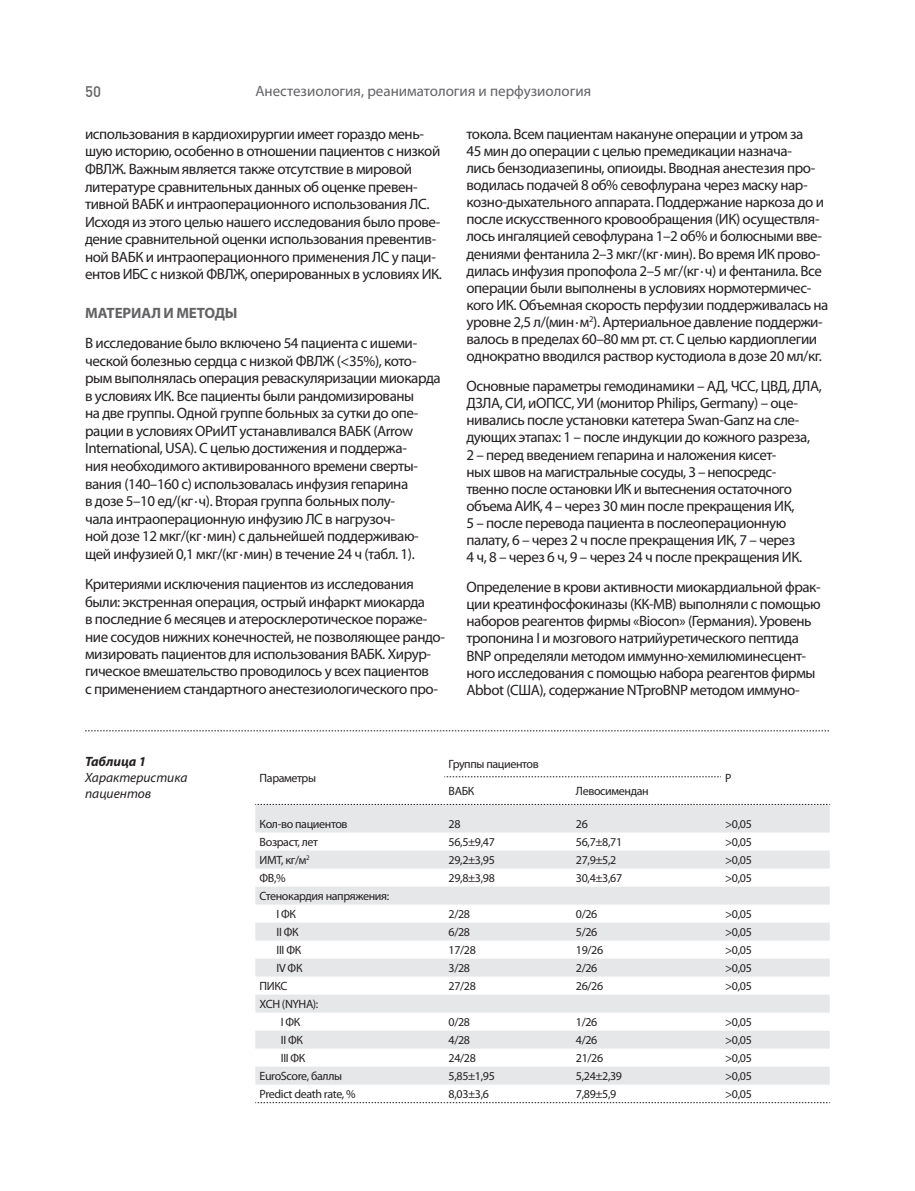
<style>
.page{position:relative;width:915px;height:1191px;background:#fff}
.page>*{position:absolute;margin:0;border:0;box-sizing:border-box;transform-origin:0 0}
.t1{font:15px/17.1px "Myriad Pro";letter-spacing:-.03em;color:#231f20}
.t2{font:15px "Myriad Pro";color:#636366}
.t3{font:700 15px "Myriad Pro";letter-spacing:-.01em;color:#636366}
.t4{font:500 15px "DIN Cyr";color:#636366}
.t5{font:italic 13.5px/16.2px "Myriad Pro";color:#231f20}
.t6{font:italic 700 13.5px "Myriad Pro";color:#231f20}
.t7{font:12px/18px "Myriad Pro";letter-spacing:-.03em;color:#231f20}
</style>
<div class="page">
<svg style="left:255px;top:805px;width:574px;height:279px;fill:#e6e7e9"></svg>
<svg style="left:255px;top:804px;width:573px;height:1px"></svg>
<svg style="left:255px;top:1102px;width:573px;height:1px"></svg>
<svg style="left:444px;top:776px;width:277px;height:1px"></svg>
<svg style="left:85px;top:730px;width:743px;height:1px"></svg>
<p class="t4" style="left:85px;top:82px;width:17px">50</p>
<p class="t2" style="left:255px;top:82px;width:337px">Анестезиология, реаниматология и перфузиология</p>
<p class="t1" style="left:85px;top:125px;width:358px;line-height:17.5px">использования в кардиохирургии имеет гораздо мень&shy;шую историю, особенно в отношении пациентов с низкой ФВЛЖ. Важным является также отсутствие в мировой литературе сравнительных данных об оценке превен&shy;тивной ВАБК и интраоперационного использования ЛС.<br>Исходя из этого целью нашего исследования было прове&shy;дение сравнительной оценки использования превентив&shy;ной ВАБК и интраоперационного применения ЛС у паци&shy;ентов ИБС с низкой ФВЛЖ, оперированных в условиях ИК.</p>
<p class="t3" style="left:85px;top:303px;width:57px">Материал</p>
<p class="t3" style="left:163px;top:303px;width:76px">и методы</p>
<p class="t1" style="left:85px;top:334px;width:357px;line-height:17.5px">В исследование было включено 54 пациента с ишеми&shy;ческой болезнью сердца с низкой ФВЛЖ (&lt;35%), кото&shy;рым выполнялась операция реваскуляризации миокарда в условиях ИК. Все пациенты были рандомизированы<br>на две группы. Одной группе больных за сутки до опе&shy;рации в условиях ОРиИТ устанавливался ВАБК (Arrow International, USA). С целью достижения и поддержа-<br>ния необходимого активированного времени сверты&shy;вания (140–160 с) использовалась инфузия гепарина<br>в дозе 5–10 ед/(кг·ч). Вторая группа больных полу-<br>чала интраоперационную инфузию ЛС в нагрузоч-<br>ной дозе 12 мкг/(кг·мин) с дальнейшей поддерживаю&shy;щей инфузией 0,1 мкг/(кг·мин) в течение 24 ч (табл. 1).</p>
<p class="t1" style="left:85px;top:575px;width:361px">Критериями исключения пациентов из исследования были: экстренная операция, острый инфаркт миокарда<br>в последние 6 месяцев и атеросклеротическое пораже&shy;ние сосудов нижних конечностей, не позволяющее рандо&shy;мизировать пациентов для использования ВАБК. Хирур&shy;гическое вмешательство проводилось у всех пациентов<br>с применением стандартного анестезиологического про-</p>
<p class="t1" style="left:466px;top:125px;width:363px">токола. Всем пациентам накануне операции и утром за<br>45 мин до операции с целью премедикации назнача-<br>лись бензодиазепины, опиоиды. Вводная анестезия про&shy;водилась подачей 8 об% севофлурана через маску нар&shy;козно-дыхательного аппарата. Поддержание наркоза до и после искусственного кровообращения (ИК) осуществля&shy;лось ингаляцией севофлурана 1–2 об% и болюсными вве&shy;дениями фентанила 2–3 мкг/(кг·мин). Во время ИК прово&shy;дилась инфузия пропофола 2–5 мг/(кг·ч) и фентанила. Все операции были выполнены в условиях нормотермичес&shy;кого ИК. Объемная скорость перфузии поддерживалась на уровне 2,5 л/(мин·м<sup>2</sup>). Артериальное давление поддержи&shy;валось в пределах 60–80 мм рт. ст. С целью кардиоплегии однократно вводился раствор кустодиола в дозе 20 мл/кг.</p>
<p class="t1" style="left:466px;top:377px;width:357px">Основные параметры гемодинамики – АД, ЧСС, ЦВД, ДЛА, ДЗЛА, СИ, иОПСС, УИ (монитор Philips, Germany) – оце&shy;нивались после установки катетера Swan-Ganz на сле&shy;дующих этапах: 1 – после индукции до кожного разреза,<br>2 – перед введением гепарина и наложения кисет-<br>ных швов на магистральные сосуды, 3 – непосредс&shy;твенно после остановки ИК и вытеснения остаточного объема АИК, 4 – через 30 мин после прекращения ИК,<br>5 – после перевода пациента в послеоперационную палату, 6 – через 2 ч после прекращения ИК, 7 – через<br>4 ч, 8 – через 6 ч, 9 – через 24 ч после прекращения ИК.</p>
<p class="t1" style="left:466px;top:578px;width:356px">Определение в крови активности миокардиальной фрак&shy;ции креатинфосфокиназы (КК-МВ) выполняли с помощью наборов реагентов фирмы «Biocon» (Германия). Уровень тропонина I и мозгового натрийуретического пептида BNP определяли методом иммунно-хемилюминесцент&shy;ного исследования с помощью набора реагентов фирмы Abbot (США), содержание NTproBNP методом иммуно-</p>
<p class="t6" style="left:85px;top:752px;width:63px">Таблица 1</p>
<p class="t5" style="left:85px;top:769px;width:104px">Характеристика пациентов</p>
<p class="t7" style="left:259px;top:769px;width:58px">Параметры</p>
<p class="t7" style="left:448px;top:755px;width:92px">Группы пациентов</p>
<p class="t7" style="left:448px;top:782px;width:27px">ВАБК</p>
<p class="t7" style="left:575px;top:782px;width:74px">Левосимендан</p>
<p class="t7" style="left:725px;top:769px;width:8px">Р</p>
<p class="t7" style="left:259px;top:815px;width:89px">Кол-во пациентов</p>
<p class="t7" style="left:448px;top:815px;width:13px">28</p>
<p class="t7" style="left:575px;top:815px;width:13px">26</p>
<p class="t7" style="left:725px;top:815px;width:28px">&gt;0,05</p>
<p class="t7" style="left:259px;top:833px;width:60px">Возраст, лет</p>
<p class="t7" style="left:448px;top:833px;width:48px">56,5±9,47</p>
<p class="t7" style="left:575px;top:833px;width:48px">56,7±8,71</p>
<p class="t7" style="left:725px;top:833px;width:28px">&gt;0,05</p>
<p class="t7" style="left:259px;top:851px;width:52px">ИМТ, кг/м<sup>2</sup></p>
<p class="t7" style="left:448px;top:851px;width:48px">29,2±3,95</p>
<p class="t7" style="left:575px;top:851px;width:42px">27,9±5,2</p>
<p class="t7" style="left:725px;top:851px;width:28px">&gt;0,05</p>
<p class="t7" style="left:259px;top:869px;width:28px">ФВ,%</p>
<p class="t7" style="left:448px;top:869px;width:48px">29,8±3,98</p>
<p class="t7" style="left:575px;top:869px;width:48px">30,4±3,67</p>
<p class="t7" style="left:725px;top:869px;width:28px">&gt;0,05</p>
<p class="t7" style="left:276px;top:887px;width:114px;text-indent:-17px">Стенокардия напряжения:<br>I ФК</p>
<p class="t7" style="left:448px;top:905px;width:23px">2/28</p>
<p class="t7" style="left:575px;top:905px;width:23px">0/26</p>
<p class="t7" style="left:725px;top:905px;width:28px">&gt;0,05</p>
<p class="t7" style="left:276px;top:923px;width:24px">II ФК</p>
<p class="t7" style="left:448px;top:923px;width:23px">6/28</p>
<p class="t7" style="left:575px;top:923px;width:23px">5/26</p>
<p class="t7" style="left:725px;top:923px;width:28px">&gt;0,05</p>
<p class="t7" style="left:276px;top:941px;width:26px">III ФК</p>
<p class="t7" style="left:448px;top:941px;width:29px">17/28</p>
<p class="t7" style="left:575px;top:941px;width:29px">19/26</p>
<p class="t7" style="left:725px;top:941px;width:28px">&gt;0,05</p>
<p class="t7" style="left:276px;top:959px;width:27px">IV ФК</p>
<p class="t7" style="left:448px;top:959px;width:23px">3/28</p>
<p class="t7" style="left:575px;top:959px;width:23px">2/26</p>
<p class="t7" style="left:725px;top:959px;width:28px">&gt;0,05</p>
<p class="t7" style="left:259px;top:977px;width:29px">ПИКС</p>
<p class="t7" style="left:448px;top:977px;width:29px">27/28</p>
<p class="t7" style="left:575px;top:977px;width:29px">26/26</p>
<p class="t7" style="left:725px;top:977px;width:28px">&gt;0,05</p>
<p class="t7" style="left:259px;top:995px;width:60px;text-align:center">ХСН (NYHA):<br>I ФК</p>
<p class="t7" style="left:448px;top:1013px;width:23px">0/28</p>
<p class="t7" style="left:575px;top:1013px;width:23px">1/26</p>
<p class="t7" style="left:725px;top:1013px;width:28px">&gt;0,05</p>
<p class="t7" style="left:281px;top:1031px;width:24px">II ФК</p>
<p class="t7" style="left:448px;top:1031px;width:23px">4/28</p>
<p class="t7" style="left:575px;top:1031px;width:23px">4/26</p>
<p class="t7" style="left:725px;top:1031px;width:28px">&gt;0,05</p>
<p class="t7" style="left:281px;top:1049px;width:26px">III ФК</p>
<p class="t7" style="left:448px;top:1049px;width:29px">24/28</p>
<p class="t7" style="left:575px;top:1049px;width:29px">21/26</p>
<p class="t7" style="left:725px;top:1049px;width:28px">&gt;0,05</p>
<p class="t7" style="left:259px;top:1067px;width:84px">EuroScore, баллы</p>
<p class="t7" style="left:448px;top:1067px;width:48px">5,85±1,95</p>
<p class="t7" style="left:575px;top:1067px;width:48px">5,24±2,39</p>
<p class="t7" style="left:725px;top:1067px;width:28px">&gt;0,05</p>
<p class="t7" style="left:259px;top:1085px;width:98px">Predict death rate, %</p>
<p class="t7" style="left:448px;top:1085px;width:42px">8,03±3,6</p>
<p class="t7" style="left:575px;top:1085px;width:42px">7,89±5,9</p>
<p class="t7" style="left:725px;top:1085px;width:28px">&gt;0,05</p>
</div>
